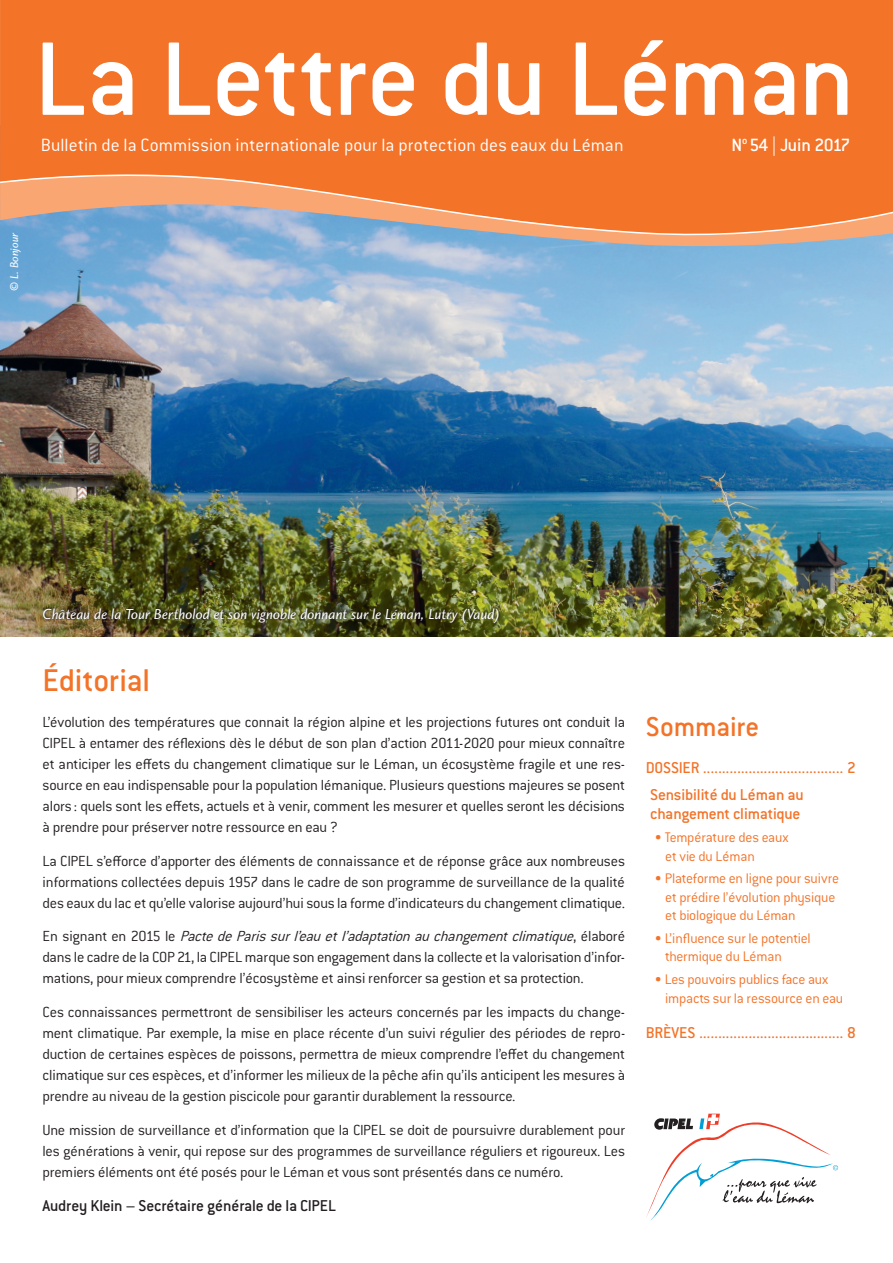
<style>
.page{position:relative;width:893px;height:1263px;background:#fff}
.page>*{position:absolute;margin:0;border:0;box-sizing:border-box;transform-origin:0 0}
.t1{font:500 114.75px "Conduit ITC Std";letter-spacing:-.005em;color:#fff}
.t2{font:500 34.5px "Conduit ITC Std";letter-spacing:-.01em;color:#f37328}
.t3{font:500 30px "Conduit ITC Std";letter-spacing:-.01em;color:#f37328}
.t4{font:300 19.5px "Conduit ITC Std";letter-spacing:.005em;color:#fff}
.t5{font:500 19.5px "Conduit ITC Std";letter-spacing:-.03em;color:#fff}
.t6{font:500 17.25px/27.3px "Conduit ITC Std";letter-spacing:-.015em;color:#f37328}
.t7{font:500 17.25px "Conduit ITC Std";color:#231f20}
.t8{font:300 16.05px/21px "Conduit ITC Std";letter-spacing:-.015em;color:#231f20;text-align:justify}
.t9{font:300 15.3px/18.8px "Conduit ITC Std";letter-spacing:-.015em;color:#f37328}
.t10{font:italic 15px "Charlotte Sans Std";color:#fff}
.t11{font:italic 12px "Charlotte Sans Std";color:#fff}
.s1{font-weight:300}
.s2{font-style:italic}
</style>
<div class="page">
<img style="left:0;top:258px;width:893px;height:379px">
<svg style="left:646px;top:1114px;width:192px;height:106px"></svg>
<img style="left:42px;top:606px;width:459px;height:19px">
<div style="left:0;top:0;width:893px;height:258px;background:#f37328"></div>
<svg style="left:0;top:241px;width:893px;height:13px;background:#8eb3d3"></svg>
<svg style="left:0;top:164px;width:893px;height:77px;background:#dc8d61"></svg>
<h1 class="t1" style="left:34px;top:10px;width:822px">La Lettre du Léman</h1>
<p class="t4" style="left:41px;top:133px;width:584px">Bulletin de la Commission internationale pour la protection des eaux du Léman</p>
<p class="t5" style="left:731px;top:133px;width:121px">N<sup>o</sup> 54 <span class="s1">|</span> Juin 2017</p>
<p class="t11" style="left:8px;top:291px;width:60px;rotate:-90deg">© L. Bonjour</p>
<p class="t10" style="left:43px;top:605px;width:459px">Château de la Tour Bertholod et son vignoble donnant sur le Léman, Lutry (Vaud)</p>
<h2 class="t2" style="left:43px;top:659px;width:109px">Éditorial</h2>
<p class="t8" style="left:43px;top:711px;width:584px">L’évolution des températures que connait la région alpine et les projections futures ont conduit la CIPEL à entamer des réflexions dès le début de son plan d’action 2011-2020 pour mieux connaître et anticiper les effets du changement climatique sur le Léman, un écosystème fragile et une res&shy;source en eau indispensable pour la population lémanique. Plusieurs questions majeures se posent alors : quels sont les effets, actuels et à venir, comment les mesurer et quelles seront les décisions à prendre pour préserver notre ressource en eau ?</p>
<p class="t8" style="left:43px;top:850px;width:584px">La CIPEL s’efforce d’apporter des éléments de connaissance et de réponse grâce aux nombreuses informations collectées depuis 1957 dans le cadre de son programme de surveillance de la qualité des eaux du lac et qu’elle valorise aujourd’hui sous la forme d’indicateurs du changement climatique.</p>
<p class="t8" style="left:43px;top:925px;width:584px">E n s i g n a n t e n 2 0 1 5 l e <span class="s2">PactedeParissurl’eauetl’adaptationauchangementclimatique</span>, é l a b o r é dans le cadre de la COP 21, la CIPEL marque son engagement dans la collecte et la valorisation d’infor&shy;mations, pour mieux comprendre l’écosystème et ainsi renforcer sa gestion et sa protection.</p>
<p class="t8" style="left:43px;top:1001px;width:584px">Ces connaissances permettront de sensibiliser les acteurs concernés par les impacts du change&shy;ment climatique. Par exemple, la mise en place récente d’un suivi régulier des périodes de repro&shy;duction de certaines espèces de poissons, permettra de mieux comprendre l’effet du changement climatique sur ces espèces, et d’informer les milieux de la pêche afin qu’ils anticipent les mesures à prendre au niveau de la gestion piscicole pour garantir durablement la ressource.</p>
<p class="t8" style="left:43px;top:1119px;width:584px">Une mission de surveillance et d’information que la CIPEL se doit de poursuivre durablement pour les générations à venir, qui repose sur des programmes de surveillance réguliers et rigoureux. Les premiers éléments ont été posés pour le Léman et vous sont présentés dans ce numéro.</p>
<p class="t7" style="left:43px;top:1195px;width:295px">Audrey Klein – Secrétaire générale de la CIPEL</p>
<h3 class="t3" style="left:646px;top:708px;width:115px">Sommaire</h3>
<p class="t6" style="left:646px;top:754px;width:212px">DOSSIER ..................................... 2<br>Sensibilité du Léman au</p>
<p class="t6" style="left:650px;top:800px;width:152px">changement climatique</p>
<p class="t9" style="left:665px;top:827px;width:125px;text-indent:-11px">• Température des eaux et vie du Léman</p>
<p class="t9" style="left:665px;top:869px;width:176px;text-indent:-11px">• Plateforme en ligne pour suivre et prédire l’évolution physique et biologique du Léman</p>
<p class="t9" style="left:665px;top:928px;width:147px;line-height:18.3px;text-indent:-11px">• L’influence sur le potentiel thermique du Léman</p>
<p class="t9" style="left:665px;top:969px;width:180px;text-indent:-11px">• Les pouvoirs publics face aux impacts sur la ressource en eau</p>
<p class="t6" style="left:646px;top:1018px;width:212px">Brèves ...................................... 8</p>
</div>
